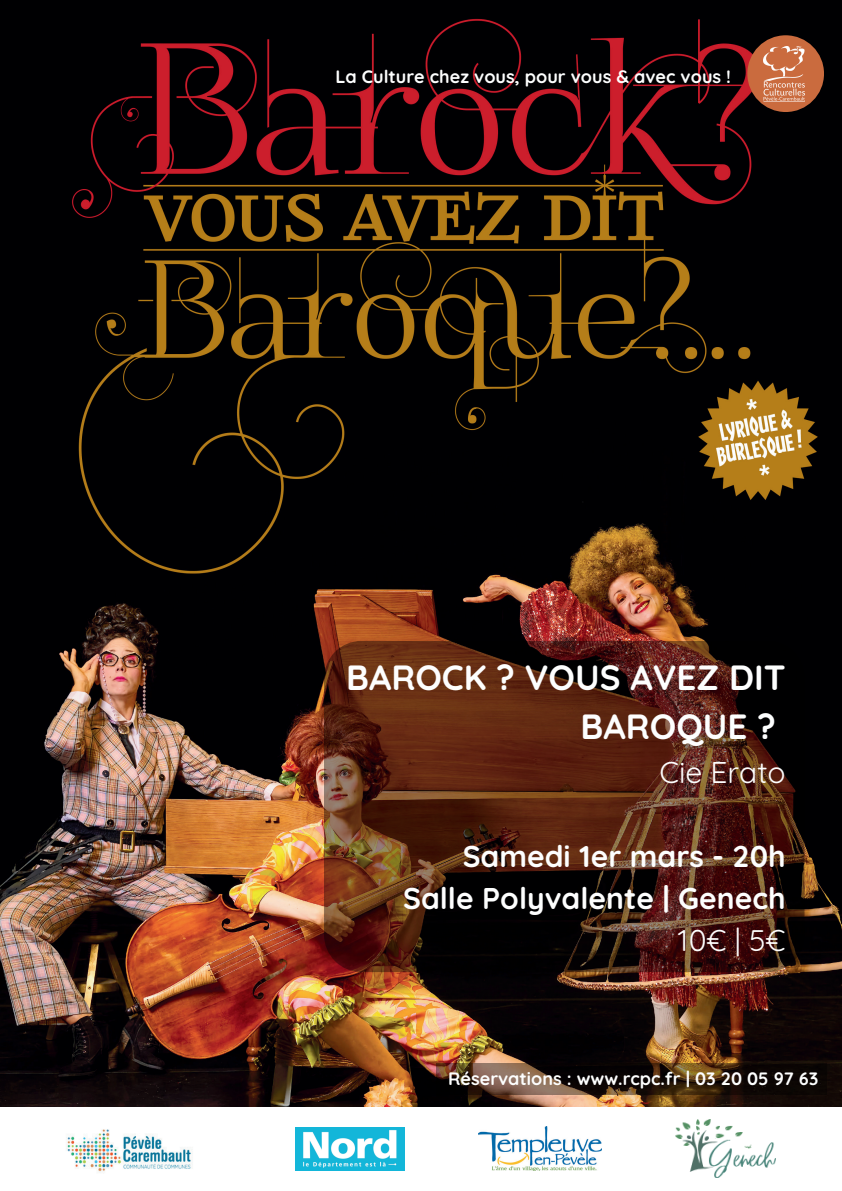
<style>
.page{position:relative;width:842px;height:1191px;background:#fff}
.page>*{position:absolute;margin:0;border:0;box-sizing:border-box;transform-origin:0 0}
.t1{font:700 35px/48.8px "Quicksand";color:#fdfefe;text-align:right}
.t2{font:700 30px/42px "Quicksand";color:#fdfefe;text-align:right}
.t3{font:30px "Quicksand";color:#fdfefe}
.t4{font:700 18px "Quicksand";color:#fdfefe}
</style>
<div class="page">
<img style="left:0;top:0;width:842px;height:1106px">
<img style="left:478px;top:1126px;width:123px;height:43px">
<img style="left:66px;top:1129px;width:127px;height:44px">
<img style="left:296px;top:1127px;width:108px;height:43px">
<div style="left:747px;top:35px;width:77px;height:77px;background:#ca6b3e;border-radius:50%"></div>
<img style="left:764px;top:46px;width:40px;height:55px">
<svg style="left:436px;top:1062px;width:390px;height:32px;background:#372619"></svg>
<svg style="left:324px;top:640px;width:480px;height:332px;background:#2e110b"></svg>
<img style="left:675px;top:1119px;width:101px;height:58px">
<img style="left:324px;top:655px;width:462px;height:301px">
<p class="t4" style="left:335px;top:62px;width:397px">La Culture chez vous, pour vous &amp; avec vous !</p>
<h1 class="t1" style="left:346px;top:649px;width:441px">BAROCK ? VOUS AVEZ DIT<br>BAROQUE ?</h1>
<h2 class="t3" style="left:659px;top:748px;width:128px">Cie Erato</h2>
<h2 class="t2" style="left:403px;top:831px;width:384px">Samedi 1er mars - 20h<br>Salle Polyvalente | Genech</h2>
<h2 class="t3" style="left:678px;top:916px;width:110px">10€ | 5€</h2>
<p class="t4" style="left:448px;top:1064px;width:372px">Réservations : www.rcpc.fr | 03 20 05 97 63</p>
</div>
